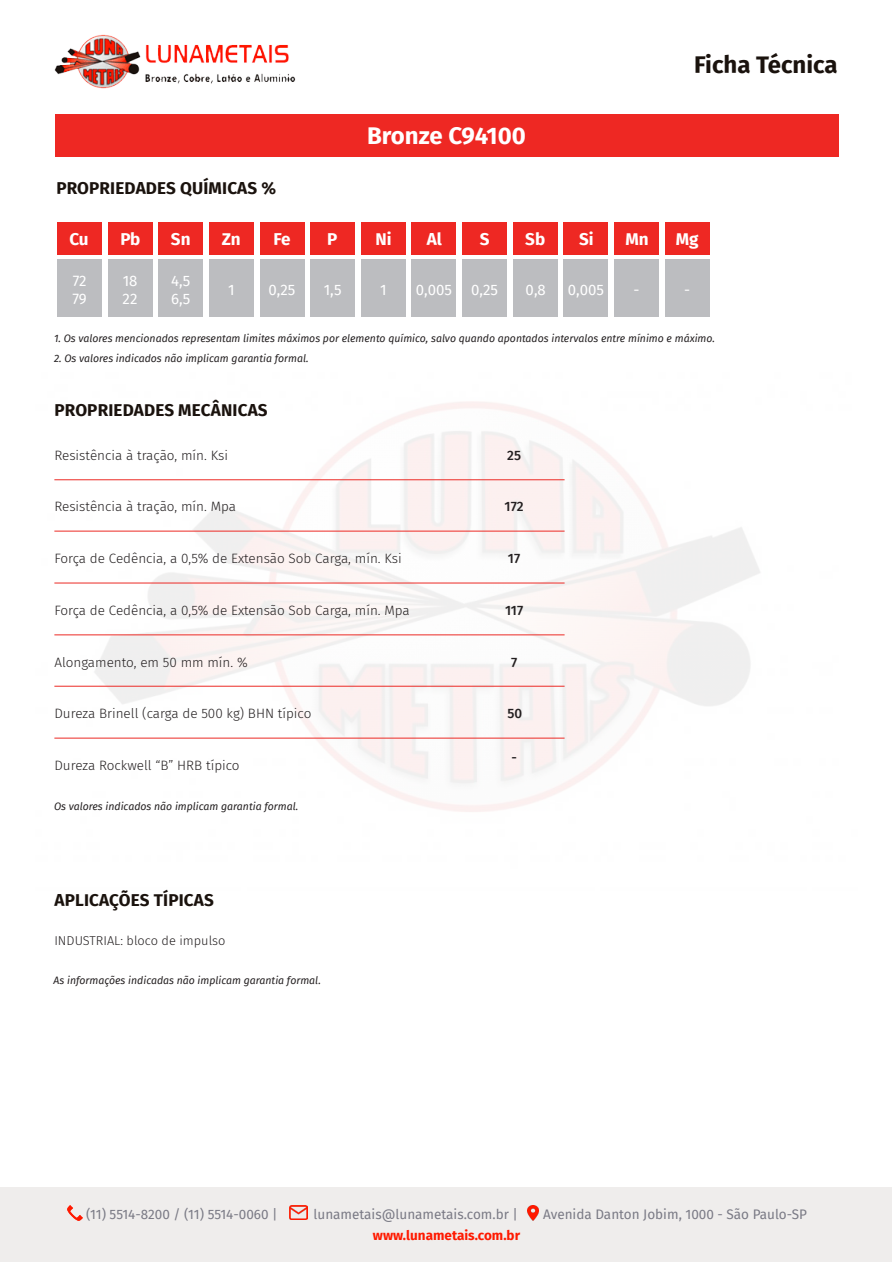
<style>
.page{position:relative;width:893px;height:1263px;background:#fff}
.page>*{position:absolute;margin:0;border:0;box-sizing:border-box;transform-origin:0 0}
.t1{font:700 24px "Fira Sans";letter-spacing:-.005em;color:#fff}
.t2{font:700 24px "Fira Sans";color:#1a120d}
.t3{font:700 17.1px "Fira Sans";letter-spacing:.01em;color:#1a120d}
.t4{font:700 17.1px "Fira Sans";color:#fff}
.t5{font:15px "Fira Sans";color:#fff}
.t6{font:300 13.5px "Fira Sans";color:#231f20}
.t7{font:13.5px "Fira Sans";color:#7a7a85}
.t8{font:700 13.5px "Fira Sans";color:#ff1900}
.t9{font:500 13.5px "Fira Sans";color:#231f20}
.t10{font:300 12.75px "Fira Sans";color:#231f20}
.t11{font:italic 10.5px "Fira Sans";color:#231f20}
</style>
<div class="page">
<div style="left:1px;top:1187px;width:891px;height:75px;background:#efedec"></div>
<div style="left:55px;top:114px;width:783px;height:43px;background:#ee2823"></div>
<img style="left:55px;top:35px;width:241px;height:53px">
<img style="left:290px;top:1206px;width:17px;height:14px">
<img style="left:528px;top:1205px;width:10px;height:15px">
<img style="left:68px;top:1205px;width:15px;height:15px">
<div style="left:57px;top:223px;width:45px;height:32px;background:#ee2823"></div>
<div style="left:310px;top:223px;width:45px;height:32px;background:#ee2823"></div>
<div style="left:108px;top:223px;width:45px;height:32px;background:#ee2823"></div>
<div style="left:361px;top:223px;width:45px;height:32px;background:#ee2823"></div>
<div style="left:411px;top:223px;width:45px;height:32px;background:#ee2823"></div>
<div style="left:563px;top:223px;width:45px;height:32px;background:#ee2823"></div>
<div style="left:158px;top:223px;width:45px;height:32px;background:#ee2823"></div>
<div style="left:462px;top:223px;width:45px;height:32px;background:#ee2823"></div>
<div style="left:614px;top:223px;width:45px;height:32px;background:#ee2823"></div>
<div style="left:209px;top:223px;width:45px;height:32px;background:#ee2823"></div>
<div style="left:513px;top:223px;width:45px;height:32px;background:#ee2823"></div>
<div style="left:665px;top:223px;width:45px;height:32px;background:#ee2823"></div>
<div style="left:260px;top:223px;width:44px;height:32px;background:#ee2823"></div>
<div style="left:57px;top:259px;width:45px;height:58px;background:#bcbdc0"></div>
<div style="left:310px;top:259px;width:45px;height:58px;background:#bcbdc0"></div>
<div style="left:108px;top:259px;width:45px;height:58px;background:#bcbdc0"></div>
<div style="left:361px;top:259px;width:45px;height:58px;background:#bcbdc0"></div>
<div style="left:411px;top:259px;width:45px;height:58px;background:#bcbdc0"></div>
<div style="left:563px;top:259px;width:45px;height:58px;background:#bcbdc0"></div>
<div style="left:158px;top:259px;width:45px;height:58px;background:#bcbdc0"></div>
<div style="left:462px;top:259px;width:45px;height:58px;background:#bcbdc0"></div>
<div style="left:614px;top:259px;width:45px;height:58px;background:#bcbdc0"></div>
<div style="left:209px;top:259px;width:45px;height:58px;background:#bcbdc0"></div>
<div style="left:513px;top:259px;width:45px;height:58px;background:#bcbdc0"></div>
<div style="left:665px;top:259px;width:45px;height:58px;background:#bcbdc0"></div>
<div style="left:260px;top:259px;width:44px;height:58px;background:#bcbdc0"></div>
<hr style="left:54px;top:479px;width:511px;height:1px;background:#ec2a25">
<hr style="left:54px;top:634px;width:511px;height:1px;background:#ec2a25">
<hr style="left:54px;top:531px;width:511px;height:1px;background:#ec2a25">
<hr style="left:54px;top:686px;width:511px;height:1px;background:#ec2a25">
<hr style="left:54px;top:583px;width:511px;height:1px;background:#ec2a25">
<hr style="left:54px;top:738px;width:511px;height:1px;background:#ec2a25">
<p class="t3" style="left:56px;top:173px;width:221px">PROPRIEDADES QUÍMICAS %</p>
<p class="t1" style="left:367px;top:115px;width:160px">Bronze C94100</p>
<p class="t2" style="left:694px;top:44px;width:145px">Ficha Técnica</p>
<p class="t4" style="left:69px;top:225px;width:21px">Cu</p>
<p class="t4" style="left:120px;top:225px;width:22px">Pb</p>
<p class="t4" style="left:171px;top:225px;width:21px">Sn</p>
<p class="t4" style="left:222px;top:225px;width:20px">Zn</p>
<p class="t4" style="left:273px;top:225px;width:19px">Fe</p>
<p class="t4" style="left:327px;top:225px;width:12px">P</p>
<p class="t4" style="left:376px;top:225px;width:18px">Ni</p>
<p class="t4" style="left:427px;top:225px;width:17px">Al</p>
<p class="t4" style="left:480px;top:225px;width:11px">S</p>
<p class="t4" style="left:525px;top:225px;width:21px">Sb</p>
<p class="t4" style="left:579px;top:225px;width:16px">Si</p>
<p class="t4" style="left:625px;top:225px;width:25px">Mn</p>
<p class="t4" style="left:676px;top:225px;width:24px">Mg</p>
<p class="t5" style="left:324px;top:279px;width:19px">1,5</p>
<p class="t5" style="left:380px;top:279px;width:8px">1</p>
<p class="t5" style="left:568px;top:279px;width:38px">0,005</p>
<p class="t5" style="left:73px;top:270px;width:15px">72</p>
<p class="t5" style="left:73px;top:288px;width:16px">79</p>
<p class="t5" style="left:123px;top:270px;width:16px">18</p>
<p class="t5" style="left:123px;top:288px;width:16px">22</p>
<p class="t5" style="left:171px;top:270px;width:21px">4,5</p>
<p class="t5" style="left:171px;top:288px;width:21px">6,5</p>
<p class="t5" style="left:228px;top:279px;width:8px">1</p>
<p class="t5" style="left:269px;top:279px;width:28px">0,25</p>
<p class="t5" style="left:416px;top:279px;width:38px">0,005</p>
<p class="t5" style="left:471px;top:279px;width:28px">0,25</p>
<p class="t5" style="left:526px;top:279px;width:22px">0,8</p>
<p class="t5" style="left:633px;top:279px;width:8px">-</p>
<p class="t5" style="left:684px;top:279px;width:8px">-</p>
<p class="t11" style="left:54px;top:331px;width:662px">1. Os valores mencionados representam limites máximos por elemento químico, salvo quando apontados intervalos entre mínimo e máximo.</p>
<p class="t11" style="left:54px;top:350px;width:256px">2. Os valores indicados não implicam garantia formal.</p>
<p class="t3" style="left:54px;top:396px;width:215px">PROPRIEDADES MECÂNICAS</p>
<p class="t6" style="left:54px;top:445px;width:175px">Resistência à tração, mín. Ksi</p>
<p class="t9" style="left:507px;top:444px;width:15px">25</p>
<p class="t6" style="left:54px;top:497px;width:183px">Resistência à tração, mín. Mpa</p>
<p class="t9" style="left:505px;top:496px;width:20px">172</p>
<p class="t6" style="left:54px;top:549px;width:349px">Força de Cedência, a 0,5% de Extensão Sob Carga, mín. Ksi</p>
<p class="t6" style="left:54px;top:601px;width:357px">Força de Cedência, a 0,5% de Extensão Sob Carga, mín. Mpa</p>
<p class="t6" style="left:54px;top:652px;width:195px">Alongamento, em 50 mm mín. %</p>
<p class="t6" style="left:54px;top:704px;width:259px">Dureza Brinell (carga de 500 kg) BHN típico</p>
<p class="t6" style="left:54px;top:756px;width:187px">Dureza Rockwell “B” HRB típico</p>
<p class="t11" style="left:54px;top:798px;width:246px">Os valores indicados não implicam garantia formal.</p>
<p class="t3" style="left:54px;top:886px;width:161px">APLICAÇÕES TÍPICAS</p>
<p class="t10" style="left:54px;top:932px;width:173px">INDUSTRIAL: bloco de impulso</p>
<p class="t11" style="left:54px;top:973px;width:269px">As informações indicadas não implicam garantia formal.</p>
<p class="t9" style="left:508px;top:548px;width:14px">17</p>
<p class="t9" style="left:505px;top:600px;width:20px">117</p>
<p class="t9" style="left:511px;top:651px;width:8px">7</p>
<p class="t9" style="left:507px;top:703px;width:16px">50</p>
<p class="t9" style="left:511px;top:747px;width:7px">-</p>
<p class="t7" style="left:86px;top:1204px;width:193px">(11) 5514-8200 / (11) 5514-0060 |</p>
<p class="t7" style="left:313px;top:1204px;width:206px">lunametais@lunametais.com.br |</p>
<p class="t7" style="left:543px;top:1204px;width:265px">Avenida Danton Jobim, 1000 - São Paulo-SP</p>
<p class="t8" style="left:373px;top:1224px;width:149px">www.lunametais.com.br</p>
</div>
